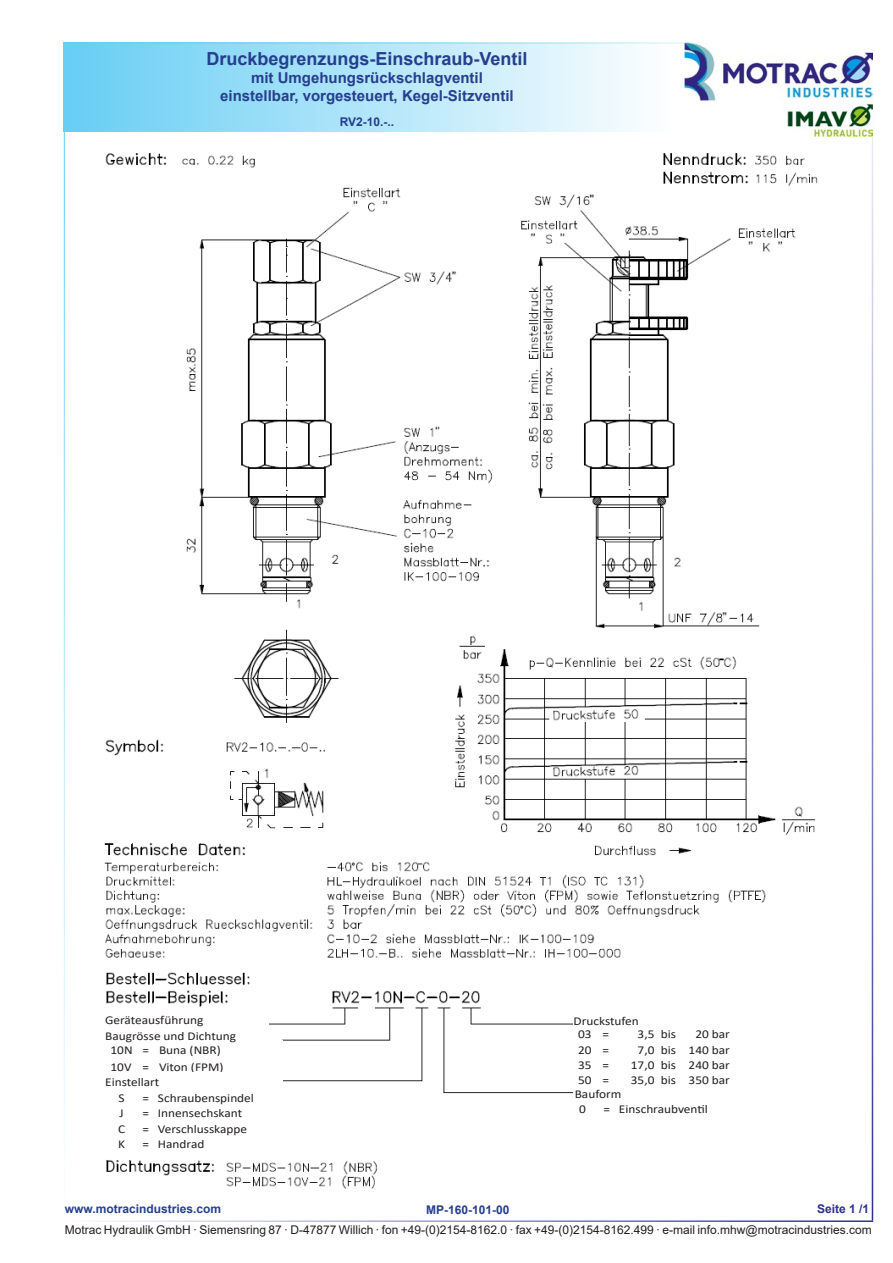
<style>
.page{position:relative;width:893px;height:1263px;background:#fff}
.page>*{position:absolute;margin:0;border:0;box-sizing:border-box;transform-origin:0 0}
.t1{font:700 18px "Arial";color:#253f8e}
.t2{font:700 15px/18px "Arial";color:#253f8e;text-align:center}
.t3{font:12px/17.5px "Calibri";color:#231f20;scale:1.11 1}
.t4{font:12px "Arial";color:#231f20}
.t5{font:700 12px "Arial";color:#253f8e}
.t6{font:700 12px "Arial";color:#2e3092}
</style>
<div class="page">
<div style="left:64px;top:43px;width:606px;height:89px;background:linear-gradient(to right,#66cef5,#fdfefe)"></div>
<hr style="left:64px;top:43px;width:808px;height:1px;background:#67cef5">
<hr style="left:64px;top:1220px;width:809px;height:2px;background:#2e3092">
<hr style="left:64px;top:43px;width:1px;height:1177px;background:#67cef5">
<hr style="left:872px;top:43px;width:1px;height:1177px;background:#2e3092">
<img style="left:685px;top:43px;width:187px;height:93px">
<img style="left:104px;top:153px;width:714px;height:1036px">
<div style="left:105px;top:1010px;width:164px;height:19px;background:#fff"></div>
<div style="left:106px;top:1040px;width:177px;height:41px;background:#fff"></div>
<div style="left:105px;top:1027px;width:177px;height:17px;background:#fff"></div>
<div style="left:574px;top:1011px;width:185px;height:18px;background:#fff"></div>
<div style="left:570px;top:1026px;width:186px;height:64px;background:#fff"></div>
<div style="left:575px;top:1089px;width:165px;height:16px;background:#fff"></div>
<div style="left:106px;top:1090px;width:170px;height:69px;background:#fff"></div>
<div style="left:567px;top:1101px;width:225px;height:23px;background:#fff"></div>
<div style="left:105px;top:1072px;width:170px;height:19px;background:#fff"></div>
<h1 class="t1" style="left:206px;top:46px;width:323px">Druckbegrenzungs-Einschraub-Ventil</h1>
<p class="t2" style="left:220px;top:69px;width:295px">mit Umgehungsrückschlagventil einstellbar, vorgesteuert, Kegel-Sitzventil</p>
<p class="t5" style="left:340px;top:114px;width:56px">RV2-10.-..</p>
<p class="t3" style="left:105px;top:1011px;width:90px">Geräteausführung</p>
<p class="t3" style="left:111px;top:1040px;width:103px">10N = Buna (NBR)<br>10V = Viton (FPM)</p>
<p class="t3" style="left:105px;top:1027px;width:119px">Baugrösse und Dichtung</p>
<p class="t3" style="left:105px;top:1073px;width:50px">Einstellart</p>
<p class="t3" style="left:578px;top:1013px;width:56px;line-height:13.6px;text-indent:-5px">Druckstufen<br>03 =</p>
<p class="t3" style="left:638px;top:1025px;width:36px">3,5 bis</p>
<p class="t3" style="left:695px;top:1025px;width:33px">20 bar</p>
<p class="t3" style="left:578px;top:1041px;width:29px">20 =</p>
<p class="t3" style="left:638px;top:1041px;width:85px">7,0 bis 140 bar</p>
<p class="t3" style="left:578px;top:1056px;width:29px">35 =</p>
<p class="t3" style="left:631px;top:1056px;width:91px">17,0 bis 240 bar</p>
<p class="t3" style="left:578px;top:1071px;width:29px">50 =</p>
<p class="t3" style="left:631px;top:1071px;width:91px">35,0 bis 350 bar</p>
<p class="t3" style="left:119px;top:1089px;width:7px">S</p>
<p class="t3" style="left:143px;top:1089px;width:102px">= Schraubenspindel</p>
<p class="t3" style="left:575px;top:1085px;width:44px">Bauform</p>
<p class="t3" style="left:119px;top:1104px;width:5px">J</p>
<p class="t3" style="left:143px;top:1104px;width:91px">= Innensechskant</p>
<p class="t3" style="left:118px;top:1119px;width:8px">C</p>
<p class="t3" style="left:143px;top:1119px;width:96px">= Verschlusskappe</p>
<p class="t3" style="left:118px;top:1135px;width:8px">K</p>
<p class="t3" style="left:143px;top:1135px;width:57px">= Handrad</p>
<p class="t3" style="left:579px;top:1100px;width:8px">0</p>
<p class="t3" style="left:603px;top:1100px;width:96px">= Einschraubventil</p>
<p class="t5" style="left:65px;top:1201px;width:158px">www.motracindustries.com</p>
<p class="t6" style="left:817px;top:1201px;width:54px">Seite 1 /1</p>
<p class="t4" style="left:65px;top:1221px;width:808px">Motrac Hydraulik GmbH · Siemensring 87 · D-47877 Willich · fon +49-(0)2154-8162.0 · fax +49-(0)2154-8162.499 · e-mail info.mhw@motracindustries.com</p>
<p class="t5" style="left:426px;top:1202px;width:85px">MP-160-101-00</p>
</div>
